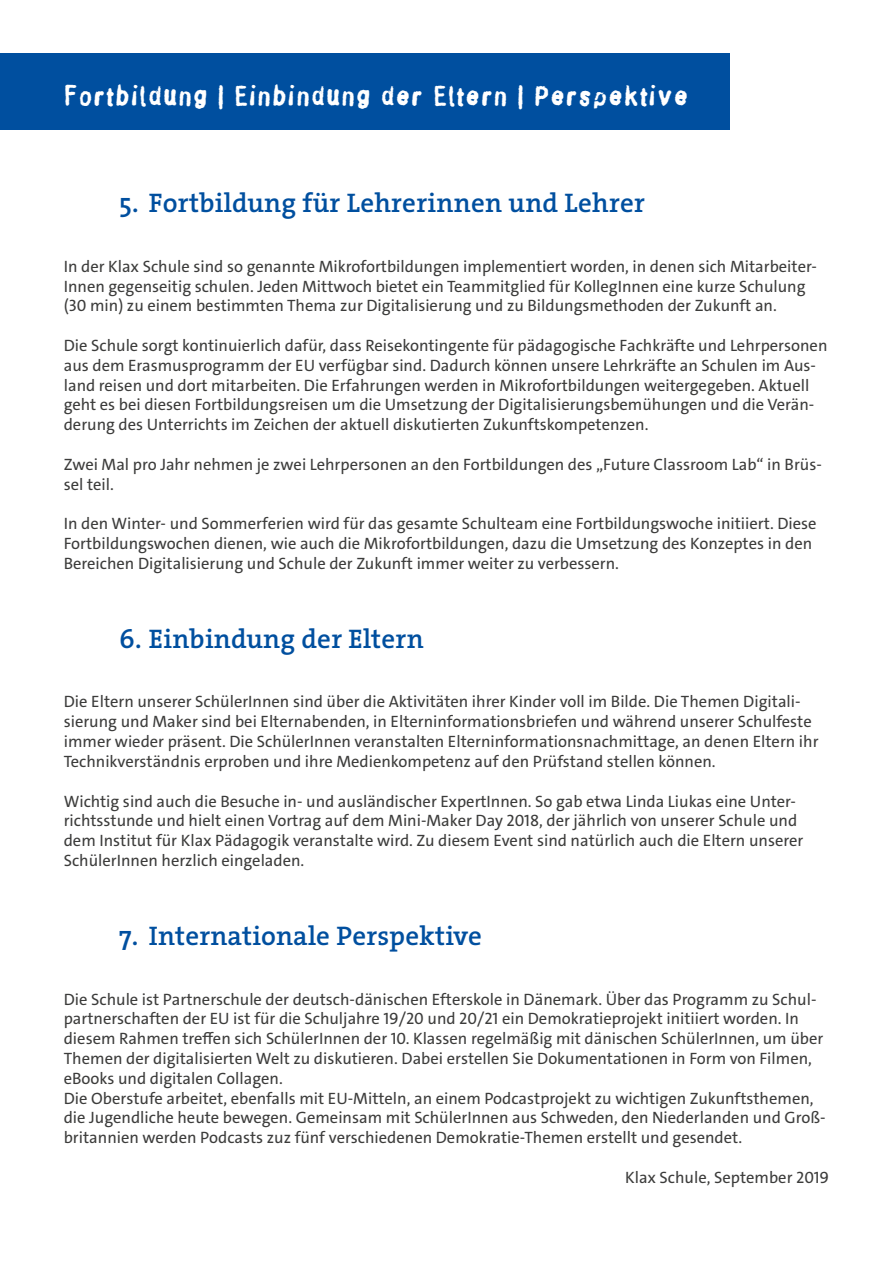
<style>
.page{position:relative;width:893px;height:1263px;background:#fff}
.page>*{position:absolute;margin:0;border:0;box-sizing:border-box;transform-origin:0 0}
.Head_2{font:27px "The Serif HP6 Se Bld";letter-spacing:.01em;color:#004f9f}
.HEAD_1{font:27px "Stamp Gothic";letter-spacing:.01em;color:#fff}
.fließtext_2{font:16.5px/19.8px "The Sans C4 s";color:#3c3c3b}
</style>
<div class="page">
<div style="left:0;top:53px;width:729px;height:77px;background:#004f9f"></div>
<p class="HEAD_1" style="left:64px;top:78px;width:626px">Fortbildung | Einbindung der Eltern | Perspektive</p>
<p class="Head_2" style="left:119px;top:186px;width:527px">5. Fortbildung für Lehrerinnen und Lehrer</p>
<p class="fließtext_2" style="left:64px;top:256px;width:755px">In der Klax Schule sind so genannte Mikrofortbildungen implementiert worden, in denen sich Mitarbeiter-<br>Innen gegenseitig schulen. Jeden Mittwoch bietet ein Teammitglied für KollegInnen eine kurze Schulung (30 min) zu einem bestimmten Thema zur Digitalisierung und zu Bildungsmethoden der Zukunft an.</p>
<p class="fließtext_2" style="left:64px;top:336px;width:765px">Die Schule sorgt kontinuierlich dafür, dass Reisekontingente für pädagogische Fachkräfte und Lehrpersonen aus dem Erasmusprogramm der EU verfügbar sind. Dadurch können unsere Lehrkräfte an Schulen im Aus&shy;land reisen und dort mitarbeiten. Die Erfahrungen werden in Mikrofortbildungen weitergegeben. Aktuell geht es bei diesen Fortbildungsreisen um die Umsetzung der Digitalisierungsbemühungen und die Verän&shy;derung des Unterrichts im Zeichen der aktuell diskutierten Zukunftskompetenzen.</p>
<p class="fließtext_2" style="left:64px;top:454px;width:759px">Zwei Mal pro Jahr nehmen je zwei Lehrpersonen an den Fortbildungen des „Future Classroom Lab“ in Brüs&shy;sel teil.</p>
<p class="fließtext_2" style="left:64px;top:514px;width:754px">In den Winter- und Sommerferien wird für das gesamte Schulteam eine Fortbildungswoche initiiert. Diese<br>Fortbildungswochen dienen, wie auch die Mikrofortbildungen, dazu die Umsetzung des Konzeptes in den<br>Bereichen Digitalisierung und Schule der Zukunft immer weiter zu verbessern.</p>
<p class="Head_2" style="left:119px;top:621px;width:306px">6. Einbindung der Eltern</p>
<p class="fließtext_2" style="left:64px;top:692px;width:756px">Die Eltern unserer SchülerInnen sind über die Aktivitäten ihrer Kinder voll im Bilde. Die Themen Digitali&shy;sierung und Maker sind bei Elternabenden, in Elterninformationsbriefen und während unserer Schulfeste immer wieder präsent. Die SchülerInnen veranstalten Elterninformationsnachmittage, an denen Eltern ihr Technikverständnis erproben und ihre Medienkompetenz auf den Prüfstand stellen können.</p>
<p class="fließtext_2" style="left:64px;top:791px;width:741px">Wichtig sind auch die Besuche in- und ausländischer ExpertInnen. So gab etwa Linda Liukas eine Unter&shy;richtsstunde und hielt einen Vortrag auf dem Mini-Maker Day 2018, der jährlich von unserer Schule und dem Institut für Klax Pädagogik veranstalte wird. Zu diesem Event sind natürlich auch die Eltern unserer SchülerInnen herzlich eingeladen.</p>
<p class="Head_2" style="left:119px;top:918px;width:364px">7. Internationale Perspektive</p>
<p class="fließtext_2" style="left:64px;top:989px;width:763px">Die Schule ist Partnerschule der deutsch-dänischen Efterskole in Dänemark. Über das Programm zu Schul&shy;partnerschaften der EU ist für die Schuljahre 19/20 und 20/21 ein Demokratieprojekt initiiert worden. In diesem Rahmen treffen sich SchülerInnen der 10. Klassen regelmäßig mit dänischen SchülerInnen, um über Themen der digitalisierten Welt zu diskutieren. Dabei erstellen Sie Dokumentationen in Form von Filmen, eBooks und digitalen Collagen.<br>Die Oberstufe arbeitet, ebenfalls mit EU-Mitteln, an einem Podcastprojekt zu wichtigen Zukunftsthemen, die Jugendliche heute bewegen. Gemeinsam mit SchülerInnen aus Schweden, den Niederlanden und Groß&shy;britannien werden Podcasts zuz fünf verschiedenen Demokratie-Themen erstellt und gesendet.</p>
<p class="fließtext_2" style="left:625px;top:1167px;width:206px">Klax Schule, September 2019</p>
</div>
